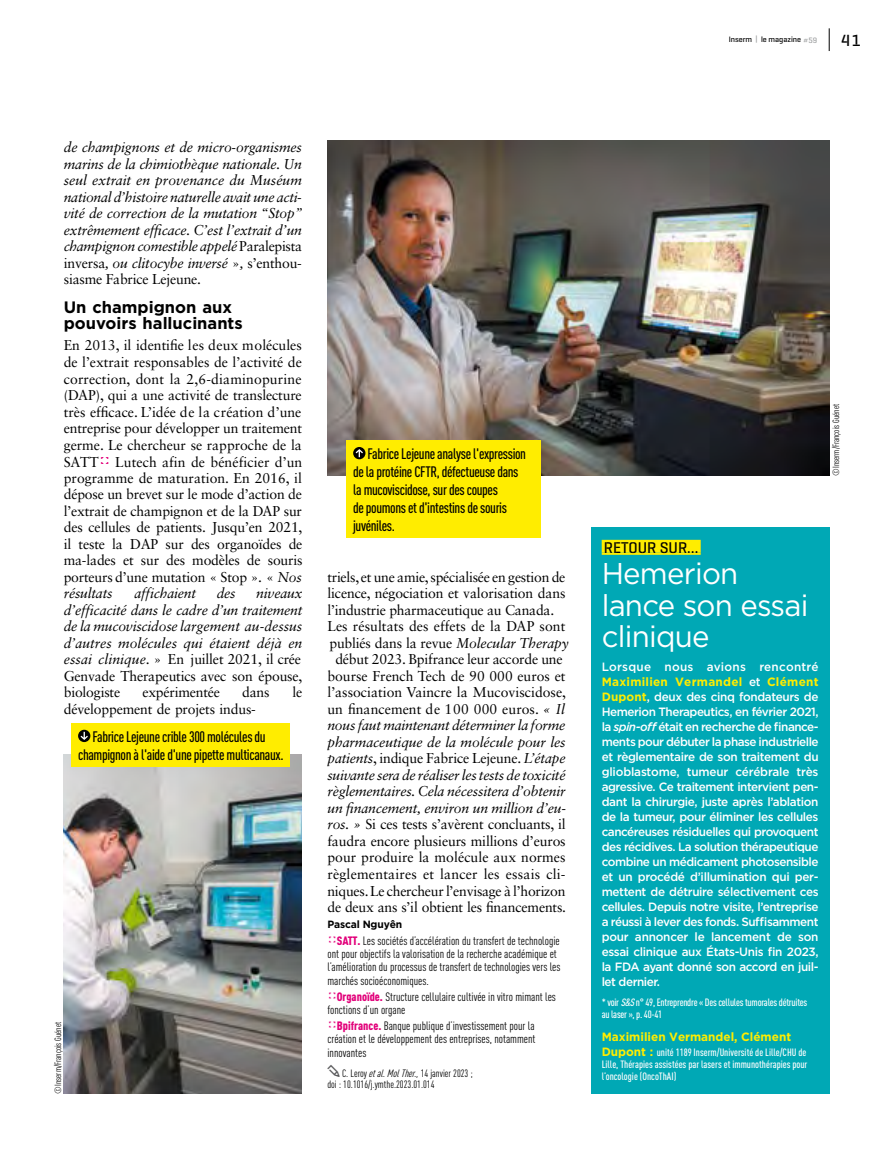
<style>
.page{position:relative;width:893px;height:1149px;background:#fff}
.page>*{position:absolute;margin:0;border:0;box-sizing:border-box;transform-origin:0 0}
._04_ACTUS_AILLEURS_T2-2{font:30px/31.5px "Gotham";letter-spacing:-.025em;color:#fff}
._000_TXT{font:700 16.5px/16.5px "Gotham";color:#000}
.t1{font:500 16.5px "Geogrotesque Stencil A";color:#000}
.RETOUR_SUR{font:500 15.9px "Geogrotesque Stencil A";color:#000}
._000_LEGENDE_black{font:500 condensed 15px/18px "DINOT";letter-spacing:-.025em;color:#000;text-align:center}
._000_TXT-2{font:14.25px/16.6px "Sabon LT Std";letter-spacing:-.01em;color:#000;text-align:justify}
._000_TXT-3{font:italic 14.25px/16.5px "Sabon LT Std";letter-spacing:-.015em;color:#000;text-align:justify}
._000_TXT-4{font:14.25px "Sabon LT Std";letter-spacing:.015em;color:#000}
._03_EN_BREF_Txt_DEFONCE{font:500 12px/15px "Gotham";letter-spacing:-.04em;color:#fff;text-align:justify}
.t2{font:condensed 12px/13.2px "DINOT";color:#000}
._000_MAIN_txt_DEFONCE{font:700 12px "Gotham";color:#ffed00}
._000_MAIN_txt_DEFONCE-2{font:500 condensed 10.5px/12px "DINOT";letter-spacing:-.02em;color:#fff}
.t3{font:condensed 10.5px/10.5px "DINOT";color:#000}
.t4{font:700 10.5px "Gotham";letter-spacing:-.015em;color:#000}
.t5{font:condensed 9px "DINOT";color:#000}
.t6{font:500 7.95px "Geogrotesque Stencil A";color:#000}
.s1{color:#9c9e9f}
.s2{font-style:normal}
.s3{color:#e2007a}
.s4{font-style:italic}
.s5{font-weight:900;color:#e2007a}
.s6{font-weight:700;color:#ffed00}
.s7{font-family:"Gotham";font-weight:700;font-stretch:normal;font-size:12px;color:#ffed00}
</style>
<div class="page">
<img style="left:64px;top:754px;width:238px;height:339px">
<div style="left:72px;top:723px;width:218px;height:43px;background:#ffed00"></div>
<svg style="left:78px;top:729px;width:12px;height:12px"></svg>
<svg style="left:81px;top:731px;width:7px;height:8px"></svg>
<div style="left:591px;top:526px;width:238px;height:567px;background:#00a8b5"></div>
<div style="left:602px;top:539px;width:99px;height:13px;background:#ffed00"></div>
<hr style="left:602px;top:552px;width:99px;height:2px;background:#ffed00">
<img style="left:327px;top:140px;width:502px;height:335px">
<div style="left:347px;top:440px;width:194px;height:97px;background:#ffed00"></div>
<svg style="left:353px;top:447px;width:12px;height:12px"></svg>
<svg style="left:356px;top:449px;width:7px;height:8px"></svg>
<svg style="left:829px;top:28px;width:1px;height:23px"></svg>
<p class="t6" style="left:729px;top:34px;width:90px">Inserm <span class="s1">|</span> le magazine <span class="s1">#59</span></p>
<p class="t1" style="left:841px;top:30px;width:21px">41</p>
<p class="_000_TXT-3" style="left:64px;top:139px;width:240px">de champignons et de micro-organismes marins de la chimiothèque nationale. Un seul extrait en provenance du Muséum national d’histoire naturelle avait une acti&shy;vité de correction de la mutation “Stop” extrêmement efficace. C’est l’extrait d’un champignon comestible appelé <span class="s2">Paralepista inversa</span>, ou clitocybe inversé <span class="s2">»</span>, <span class="s2">s’enthou&shy;siasme Fabrice Lejeune.</span></p>
<p class="_000_TXT" style="left:64px;top:299px;width:180px">Un champignon aux pouvoirs hallucinants</p>
<p class="_000_TXT-2" style="left:64px;top:337px;width:240px">En 2013, il identifie les deux molécules de l’extrait responsables de l’activité de correction, dont la 2,6-diaminopurine (DAP), qui a une activité de translecture très efficace. L’idée de la création d’une entreprise pour développer un traitement germe. Le chercheur se rapproche de la SATT<span class="s3">✓</span> Lutech afin de bénéficier d’un</p>
<p class="_000_TXT-2" style="left:64px;top:469px;width:240px">programme de maturation. En 2016, il dépose un brevet sur le mode d’action de l’extrait de champignon et de la DAP sur des cellules de patients. Jusqu’en 2021, il teste la DAP sur des organoïdes de ma-lades et sur des modèles de souris porteurs d’une mutation « Stop ». « <span class="s4">Nos résultats</span></p>
<p class="_000_TXT-3" style="left:134px;top:584px;width:63px">affichaient</p>
<p class="_000_TXT-3" style="left:217px;top:584px;width:21px">des</p>
<p class="_000_TXT-3" style="left:64px;top:584px;width:240px;text-indent:192px">niveaux d’efficacité dans le cadre d’un traitement de la mucoviscidose largement au-dessus d’autres molécules qui étaient déjà en essai clinique. <span class="s2">» En juillet 2021, il crée Genvade Therapeutics avec son épouse, biologiste</span></p>
<p class="_000_TXT-2" style="left:142px;top:683px;width:79px">expérimentée</p>
<p class="_000_TXT-2" style="left:242px;top:683px;width:29px">dans</p>
<p class="_000_TXT-2" style="left:292px;top:683px;width:11px">le</p>
<p class="_000_TXT-2" style="left:64px;top:700px;width:194px">développement de projets indus-</p>
<p class="_000_LEGENDE_black" style="left:78px;top:727px;width:207px">Fabrice Lejeune crible 300 molécules du champignon à l'aide d'une pipette multicanaux.</p>
<p class="t5" style="left:53px;top:1093px;width:73px;rotate:-90deg">©Inserm/François Guénet</p>
<p class="_000_LEGENDE_black" style="left:353px;top:444px;width:174px;text-align:left;text-indent:14px">Fabrice Lejeune analyse l'expression de la protéine CFTR, défectueuse dans la mucoviscidose, sur des coupes<br>de poumons et d'intestins de souris juvéniles.</p>
<p class="_000_TXT-2" style="left:327px;top:568px;width:239px">triels, et une amie,spécialisée en gestion de</p>
<p class="_000_TXT-2" style="left:327px;top:584px;width:240px">licence, négociation et valorisation dans</p>
<p class="_000_TXT-2" style="left:327px;top:601px;width:228px">l’industrie pharmaceutique au Canada.</p>
<p class="_000_TXT-2" style="left:327px;top:617px;width:240px">Les résultats des effets de la DAP sont</p>
<p class="_000_TXT-2" style="left:329px;top:634px;width:241px">publiés dans la revue <span class="s4">Molecular Therapy</span></p>
<p class="_000_TXT-2" style="left:335px;top:650px;width:229px">début 2023. Bpifrance leur accorde une</p>
<p class="_000_TXT-2" style="left:327px;top:667px;width:240px">bourse French Tech de 90 000 euros et</p>
<p class="_000_TXT-2" style="left:327px;top:683px;width:240px">l’association Vaincre la Mucoviscidose,</p>
<p class="_000_TXT-2" style="left:327px;top:700px;width:239px">un financement de 100 000 euros. <span class="s4">« Il</span></p>
<p class="_000_TXT-3" style="left:327px;top:717px;width:240px">nous faut maintenant déterminer la forme</p>
<p class="_000_TXT-3" style="left:327px;top:733px;width:240px">pharmaceutique de la molécule pour les</p>
<p class="_000_TXT-2" style="left:327px;top:749px;width:240px"><span class="s4">patients</span>, indique Fabrice Lejeune. <span class="s4">L’étape</span></p>
<p class="_000_TXT-3" style="left:327px;top:766px;width:240px">suivante sera de réaliser les tests de toxicité</p>
<p class="_000_TXT-3" style="left:327px;top:783px;width:240px">règlementaires. Cela nécessitera d’obtenir</p>
<p class="_000_TXT-3" style="left:327px;top:799px;width:240px">un financement, environ un million d’eu-</p>
<p class="_000_TXT-2" style="left:327px;top:815px;width:240px"><span class="s4">ros. »</span> Si ces tests s’avèrent concluants, il</p>
<p class="_000_TXT-2" style="left:327px;top:832px;width:240px">faudra encore plusieurs millions d’euros</p>
<p class="_000_TXT-2" style="left:327px;top:848px;width:240px">pour produire la molécule aux normes</p>
<p class="_000_TXT-4" style="left:327px;top:865px;width:240px">règlementaires et lancer les essais cli-</p>
<p class="_000_TXT-2" style="left:327px;top:881px;width:240px">niques. Le chercheur l’envisage à l’horizon</p>
<p class="_000_TXT-2" style="left:327px;top:898px;width:240px">de deux ans s’il obtient les financements.</p>
<p class="t4" style="left:327px;top:917px;width:76px">Pascal Nguyên</p>
<p class="t2" style="left:327px;top:933px;width:235px"><span class="s3">✓</span><span class="s5">SATT.</span> Les sociétés d’accélération du transfert de technologie ont pour objectifs la valorisation de la recherche académique et l’amélioration du processus de transfert de technologies vers les marchés socioéconomiques.</p>
<p class="t2" style="left:327px;top:990px;width:230px;line-height:12.6px"><span class="s3">✓</span><span class="s5">Organoïde.</span> Structure cellulaire cultivée in vitro mimant les fonctions d’un organe</p>
<p class="t2" style="left:327px;top:1018px;width:210px;text-align:justify"><span class="s3">✓</span><span class="s5">Bpifrance.</span> Banque publique d’investissement pour la création et le développement des entreprises, notamment innovantes</p>
<p class="t3" style="left:327px;top:1067px;width:147px;text-indent:15px">C. Leroy <span class="s4">etal.MolTher.,</span>14 janvier 2023 ; doi : 10.1016/j.ymthe.2023.01.014</p>
<p class="t5" style="left:831px;top:475px;width:73px;rotate:-90deg">©Inserm/François Guénet</p>
<p class="RETOUR_SUR" style="left:604px;top:537px;width:96px">RETOUR SUR…</p>
<p class="_04_ACTUS_AILLEURS_T2-2" style="left:602px;top:557px;width:208px">Hemerion lance son essai clinique</p>
<p class="_03_EN_BREF_Txt_DEFONCE" style="left:602px;top:658px;width:218px">Lorsque nous avions rencontré <span class="s6">Maximilien Vermandel</span> et <span class="s6">Clément Dupont</span>, deux des cinq fondateurs de Hemerion Therapeutics, en février 2021, la <span class="s4">spin-off</span> était en recherche de finance&shy;ments pour débuter la phase industrielle et règlementaire de son traitement du glioblastome, tumeur cérébrale très agressive. Ce traitement intervient pen&shy;dant la chirurgie, juste après l’ablation de la tumeur, pour éliminer les cellules cancéreuses résiduelles qui provoquent des récidives. La solution thérapeutique combine un médicament photosensible et un procédé d’illumination qui per&shy;mettent de détruire sélectivement ces cellules. Depuis notre visite, l’entreprise a réussi à lever des fonds. Suffisamment pour annoncer le lancement de son essai clinique aux États-Unis fin 2023, la FDA ayant donné son accord en juil&shy;let dernier.</p>
<p class="_000_MAIN_txt_DEFONCE-2" style="left:602px;top:996px;width:207px">* voir <span class="s4">S&amp;S</span>n° 49, Entreprendre « Des cellules tumorales détruites au laser », p. 40-41</p>
<p class="_000_MAIN_txt_DEFONCE" style="left:602px;top:1028px;width:191px">Maximilien Vermandel, Clément</p>
<p class="_000_MAIN_txt_DEFONCE-2" style="left:602px;top:1045px;width:207px;text-align:justify"><span class="s7">Dupont :</span> unité 1189 Inserm/Université de Lille/CHU de Lille, Thérapies assistées par lasers et immunothérapies pour l’oncologie (OncoThAI)</p>
</div>
